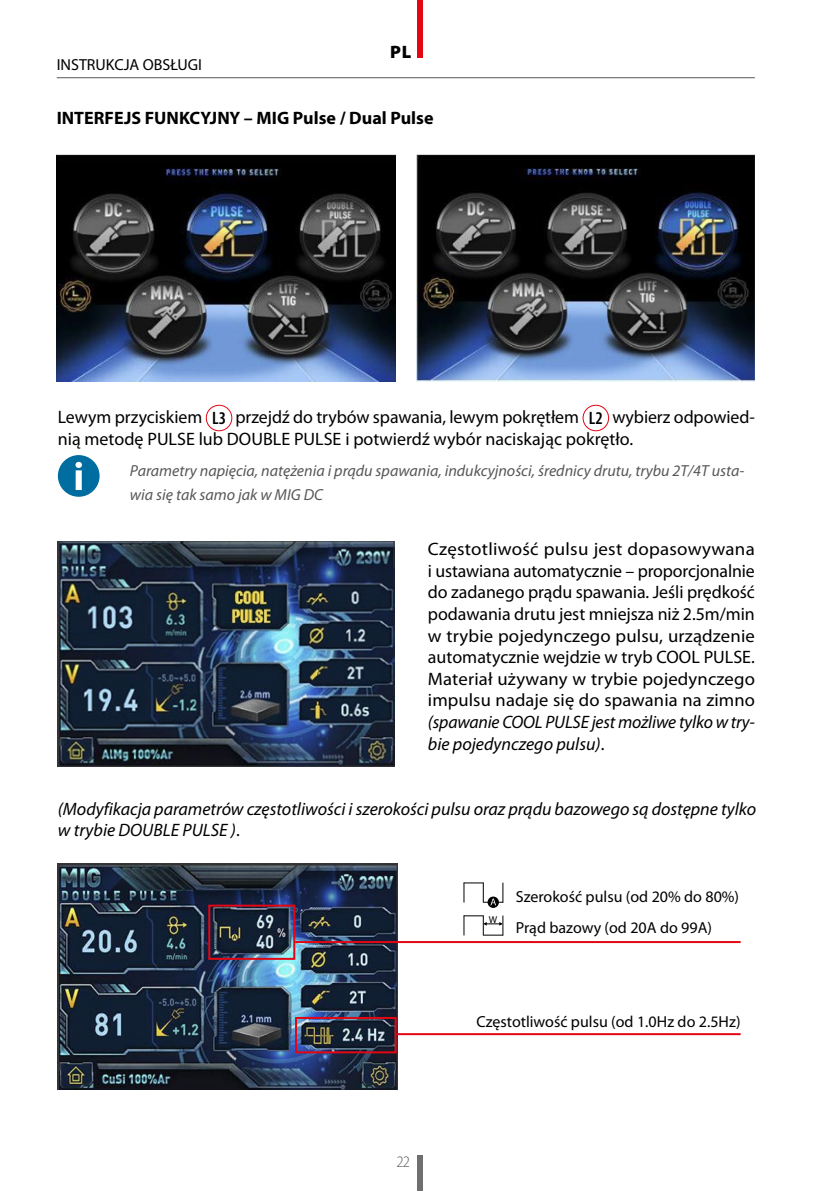
<style>
.page{position:relative;width:840px;height:1191px;background:#fff}
.page>*{position:absolute;margin:0;border:0;box-sizing:border-box;transform-origin:0 0}
.t1{font:18px/21.6px "Myriad Pro";color:#000;text-align:justify;scale:1.05 1}
.t2{font:italic 18px/21.6px "Myriad Pro";color:#000}
.t3{font:18px/21.6px "Myriad Pro";color:#000}
.t4{font:700 18px "Myriad Pro";color:#000}
.t5{font:900 18px "Myriad Pro";color:#000}
.t6{font:italic 16px/24px "Myriad Pro";color:#575756}
.t7{font:16px/31.4px "Myriad Pro";color:#000}
.t8{font:300 semi-condensed 16px "Myriad Pro";color:#575756}
.t9{font:10px "Myriad Pro";color:#000}
.s1{font-weight:600;font-stretch:condensed}
.s2{font-style:normal}
</style>
<div class="page">
<hr style="left:57px;top:77px;width:697px;height:1px;background:#575756">
<div style="left:417px;top:0;width:5px;height:58px;background:#e30613"></div>
<div style="left:417px;top:1155px;width:5px;height:36px;background:#706f6f"></div>
<img style="left:416px;top:154px;width:338px;height:228px">
<img style="left:57px;top:154px;width:338px;height:228px">
<div style="left:206px;top:405px;width:26px;height:26px;border:1px solid #e30613;border-radius:50%"></div>
<div style="left:582px;top:405px;width:26px;height:26px;border:1px solid #e30613;border-radius:50%"></div>
<div style="left:58px;top:455px;width:41px;height:42px;background:#006da0;border-radius:50%"></div>
<svg style="left:75px;top:462px;width:7px;height:28px"></svg>
<img style="left:58px;top:541px;width:336px;height:225px">
<img style="left:58px;top:863px;width:339px;height:226px">
<div style="left:208px;top:904px;width:87px;height:55px;border:2px solid #e30613"></div>
<div style="left:295px;top:1017px;width:101px;height:36px;border:2px solid #e30613"></div>
<hr style="left:295px;top:941px;width:445px;height:2px;background:#e30613">
<hr style="left:396px;top:1033px;width:344px;height:2px;background:#e30613">
<svg style="left:487px;top:896px;width:11px;height:12px"></svg>
<svg style="left:463px;top:882px;width:40px;height:23px"></svg>
<svg style="left:463px;top:915px;width:40px;height:20px"></svg>
<p class="t7" style="left:57px;top:49px;width:147px">INSTRUKCJA OBSŁUGI</p>
<p class="t5" style="left:390px;top:40px;width:23px">PL</p>
<p class="t4" style="left:57px;top:106px;width:378px">INTERFEJS FUNKCYJNY – MIG Pulse / Dual Pulse</p>
<p class="t3" style="left:58px;top:406px;width:698px">Lewym przyciskiem <span class="s1">L3</span> przejdź do trybów spawania, lewym pokrętłem <span class="s1">L2</span> wybierz odpowied&shy;nią metodę PULSE lub DOUBLE PULSE i potwierdź wybór naciskając pokrętło.</p>
<p class="t6" style="left:130px;top:458px;width:615px">Parametry napięcia, natężenia i prądu spawania, indukcyjności, średnicy drutu, trybu 2T/4T usta&shy;wia się tak samo jak w MIG DC</p>
<p class="t1" style="left:427px;top:538px;width:313px">Częstotliwość pulsu jest dopasowywana i ustawiana automatycznie – proporcjonalnie do zadanego prądu spawania. Jeśli prędkość podawania drutu jest mniejsza niż 2.5m/min w trybie pojedynczego pulsu, urządzenie automatycznie wejdzie w tryb COOL PULSE.<br>Materiał używany w trybie pojedynczego impulsu nadaje się do spawania na zimno</p>
<p class="t2" style="left:427px;top:711px;width:328px">(spawanie COOL PULSE jest możliwe tylko w try&shy;bie pojedynczego pulsu)<span class="s2">.</span></p>
<p class="t2" style="left:58px;top:797px;width:699px">(Modyfikacja parametrów częstotliwości i szerokości pulsu oraz prądu bazowego są dostępne tylko w trybie DOUBLE PULSE )<span class="s2">.</span></p>
<p class="t9" style="left:488px;top:913px;width:10px">W</p>
<p class="t7" style="left:515px;top:880px;width:224px">Szerokość pulsu (od 20% do 80%)<br>Prąd bazowy (od 20A do 99A)</p>
<p class="t8" style="left:396px;top:1153px;width:15px">22</p>
<p class="t7" style="left:476px;top:1005px;width:266px">Częstotliwość pulsu (od 1.0Hz do 2.5Hz)</p>
</div>
